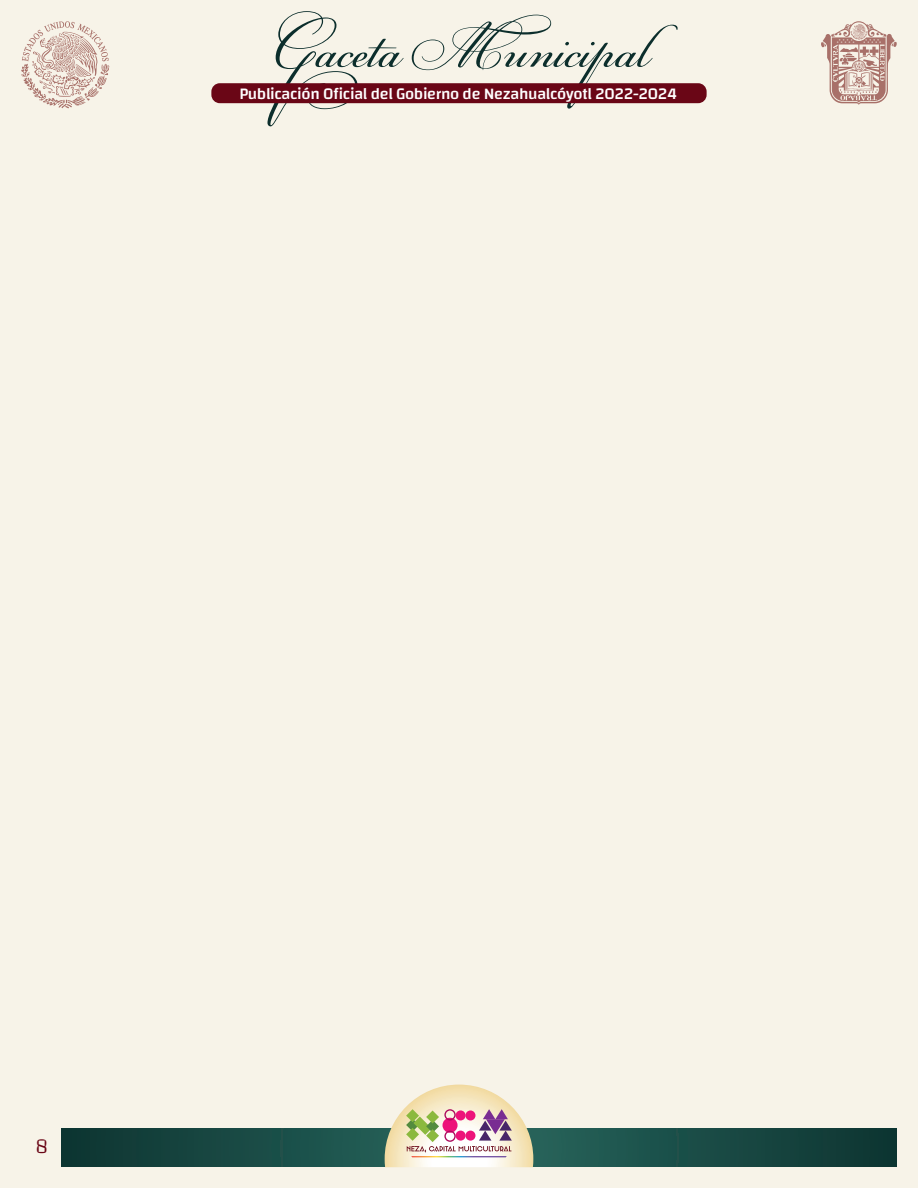
<style>
.page{position:relative;width:918px;height:1188px;background:#f7f3e8}
.page>*{position:absolute;margin:0;border:0;box-sizing:border-box;transform-origin:0 0}
.t1{font:71.1px "PF Champion Script Pro";color:#0c2e2c}
.t2{font:300 21px "Changa";color:#6a0616}
.t3{font:500 16.35px "Changa";letter-spacing:-.02em;color:#fff}
</style>
<div class="page">
<svg style="left:62px;top:1128px;width:835px;height:39px;background:#184943"></svg>
<svg style="left:385px;top:1085px;width:148px;height:82px"></svg>
<svg style="left:21px;top:21px;width:88px;height:87px"></svg>
<svg style="left:821px;top:21px;width:76px;height:84px"></svg>
<div style="left:211px;top:83px;width:496px;height:20px;background:#6a0616;border-radius:8px"></div>
<h1 class="t1" style="left:270px;top:1px;width:379px">Gaceta Municipal</h1>
<p class="t3" style="left:239px;top:84px;width:439px">Publicación Oficial del Gobierno de Nezahualcóyotl 2022-2024</p>
<p class="t2" style="left:36px;top:1134px;width:14px">8</p>
</div>
